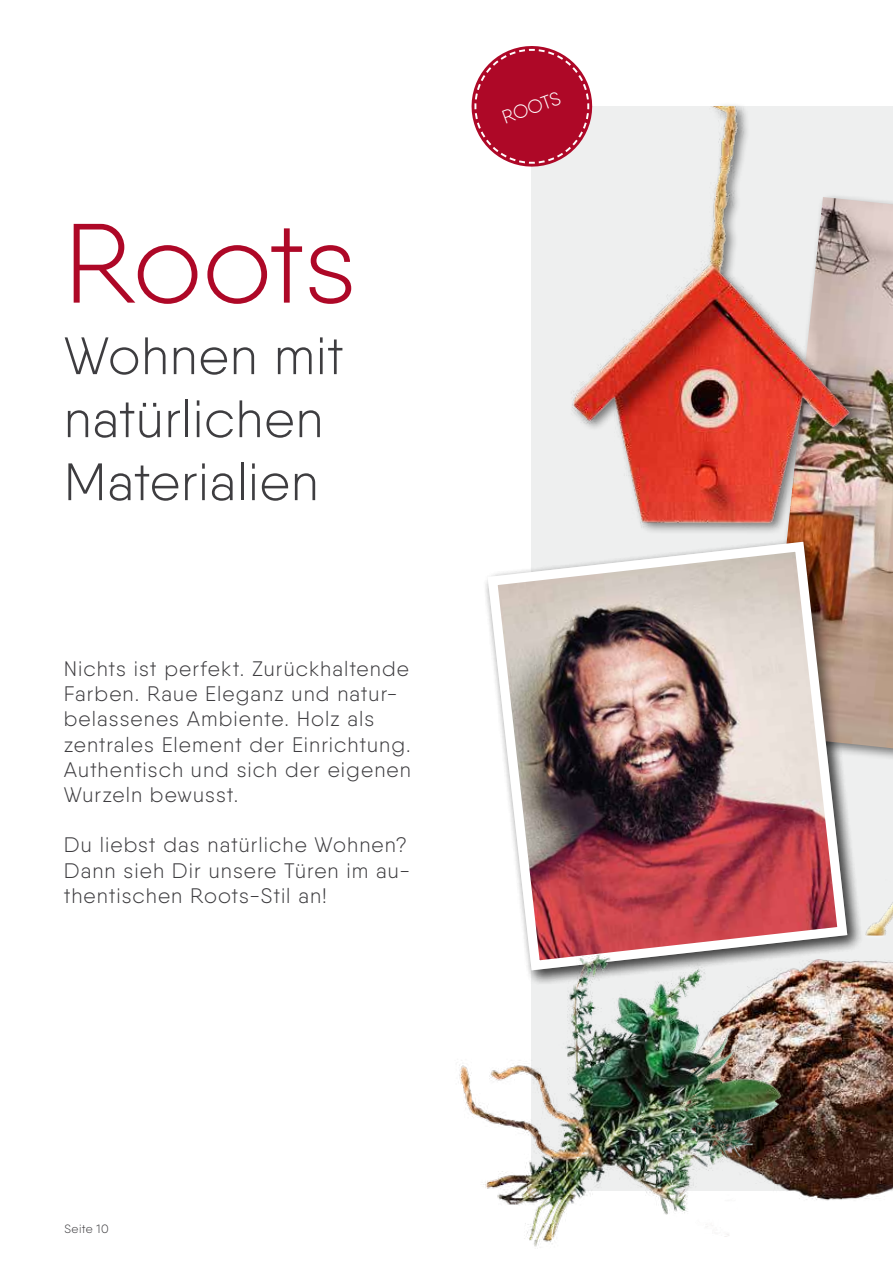
<style>
.page{position:relative;width:893px;height:1263px;background:#fff}
.page>*{position:absolute;margin:0;border:0;box-sizing:border-box;transform-origin:0 0}
.t1{font:300 112.5px "Qanelas";letter-spacing:-.015em;color:#ae0827}
.t2{font:300 52.5px/63px "Qanelas";letter-spacing:.01em;color:#3e3d40}
.t3{font:300 21px/25.2px "Qanelas";letter-spacing:.05em;color:#3e3d40}
.t4{font:300 18.9px "Qanelas";color:#fff}
.t5{font:300 12px "Qanelas";letter-spacing:.04em;color:#3e3d40}
</style>
<div class="page">
<div style="left:532px;top:106px;width:361px;height:1085px;background:#eeefef"></div>
<img style="left:863px;top:200px;width:30px;height:479px">
<img style="left:572px;top:106px;width:301px;height:431px">
<div style="left:863px;top:679px;width:30px;height:260px;background:#fff;opacity:.75"></div>
<img style="left:863px;top:703px;width:30px;height:232px">
<div style="left:482px;top:536px;width:381px;height:450px;background:#000;opacity:.5"></div>
<img style="left:483px;top:537px;width:369px;height:422px">
<img style="left:800px;top:959px;width:93px;height:242px">
<img style="left:459px;top:929px;width:341px;height:318px">
<svg style="left:471px;top:46px;width:129px;height:128px"></svg>
<h1 class="t1" style="left:64px;top:195px;width:294px">Roots</h1>
<h2 class="t2" style="left:64px;top:324px;width:281px">Wohnen mit natürlichen<br>Materialien</h2>
<p class="t3" style="left:64px;top:656px;width:349px">Nichts ist perfekt. Zurückhaltende<br>Farben. Raue Eleganz und natur&shy;belassenes Ambiente. Holz als zentrales Element der Einrichtung.<br>Authentisch und sich der eigenen<br>Wurzeln bewusst.</p>
<p class="t3" style="left:64px;top:832px;width:348px">Du liebst das natürliche Wohnen?<br>Dann sieh Dir unsere Türen im au&shy;thentischen Roots-Stil an!</p>
<p class="t4" style="left:499px;top:107px;width:62px;rotate:-20deg">ROOTS</p>
<p class="t5" style="left:64px;top:1222px;width:46px">Seite 10</p>
</div>
